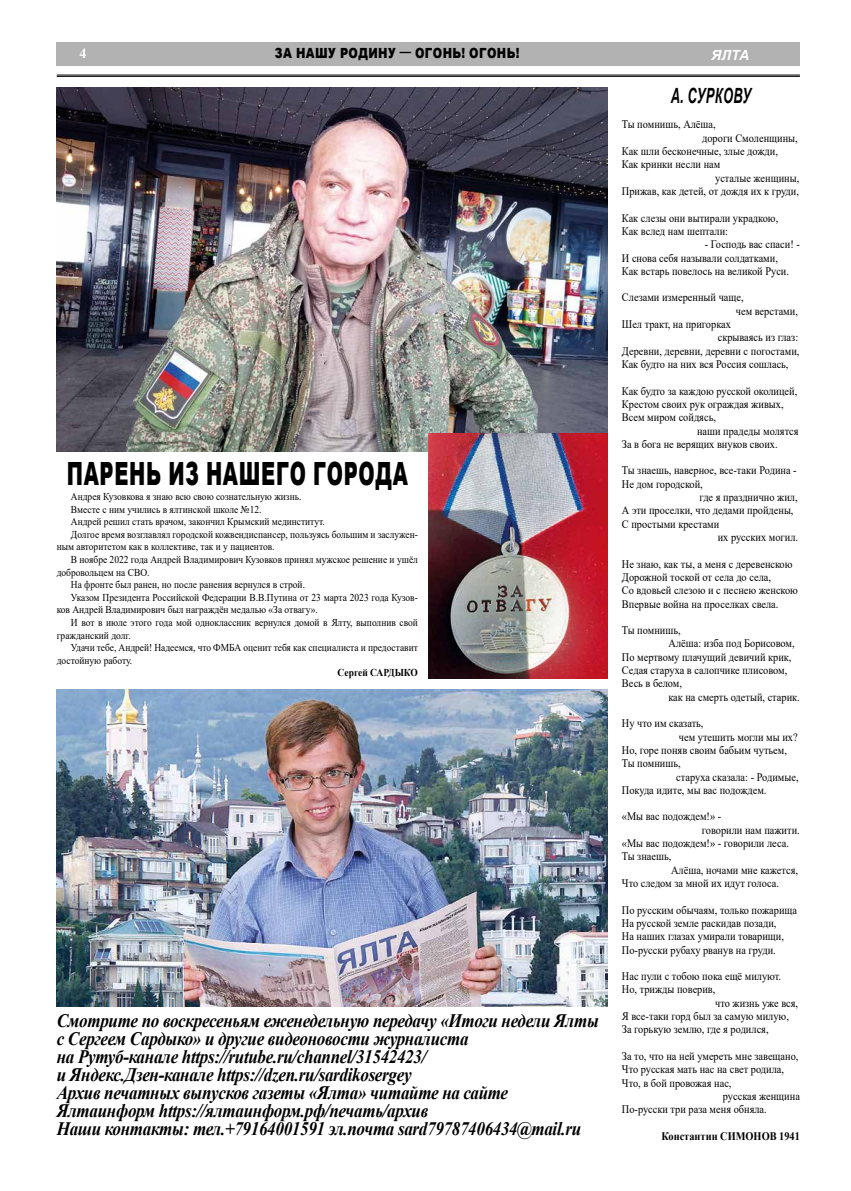
<style>
.page{position:relative;width:851px;height:1191px;background:#fff}
.page>*{position:absolute;margin:0;border:0;box-sizing:border-box;transform-origin:0 0}
.t1{font:900 32px "Arial";letter-spacing:.035em;color:#000;scale:.61 1}
.t2{font:italic 700 21px "Arial";letter-spacing:.03em;color:#000;scale:.61 1}
.t3{font:italic 700 19px/18px "Times New Roman";letter-spacing:-.02em;color:#000;scale:.9 1}
.t4{font:900 14px "Arial";letter-spacing:.035em;color:#000;scale:.81 1}
.t5{font:italic 700 14px "Arial";color:#fff}
.t6{font:700 14px "Times New Roman";color:#fff}
.t7{font:11.5px/13.3px "Times New Roman";color:#000;scale:.9 1}
.t8{font:700 11.5px "Times New Roman";color:#000;scale:.9 1}
.t9{font:10.5px "Times New Roman";color:#000;scale:.9 1}
.t10{font:700 10.5px "Times New Roman";color:#000;scale:.9 1}
</style>
<div class="page">
<div style="left:57px;top:43px;width:742px;height:23px;background:#b2b2b2"></div>
<hr style="left:57px;top:75px;width:742px;height:1px;background:#000">
<hr style="left:57px;top:76px;width:742px;height:1px;background:#000">
<img style="left:57px;top:689px;width:551px;height:317px">
<img style="left:57px;top:88px;width:551px;height:363px">
<img style="left:428px;top:433px;width:179px;height:245px">
<p class="t6" style="left:79px;top:44px;width:8px">4</p>
<p class="t4" style="left:275px;top:42px;width:303px">ЗА НАШУ РОДИНУ — ОГОНЬ! ОГОНЬ!</p>
<p class="t5" style="left:711px;top:45px;width:39px">ЯЛТА</p>
<h1 class="t1" style="left:67px;top:450px;width:560px">ПАРЕНЬ ИЗ НАШЕГО ГОРОДА</h1>
<p class="t9" style="left:71px;top:489px;width:257px">Андрея Кузовкова я знаю всю свою сознательную жизнь.</p>
<p class="t9" style="left:71px;top:501px;width:213px">Вместе с ним учились в ялтинской школе №12.</p>
<p class="t9" style="left:71px;top:514px;width:283px">Андрей решил стать врачом, закончил Крымский мединститут.</p>
<p class="t9" style="left:71px;top:527px;width:387px">Долгое время возглавлял городской кожвендиспансер, пользуясь большим и заслужен-</p>
<p class="t9" style="left:57px;top:539px;width:243px">ным авторитетом как в коллективе, так и у пациентов.</p>
<p class="t9" style="left:71px;top:552px;width:387px">В ноябре 2022 года Андрей Владимирович Кузовков принял мужское решение и ушёл</p>
<p class="t9" style="left:57px;top:564px;width:105px">добровольцем на СВО.</p>
<p class="t9" style="left:71px;top:577px;width:261px">На фронте был ранен, но после ранения вернулся в строй.</p>
<p class="t9" style="left:71px;top:590px;width:387px">Указом Президента Российской Федерации В.В.Путина от 23 марта 2023 года Кузов-</p>
<p class="t9" style="left:57px;top:602px;width:291px">ков Андрей Владимирович был награждён медалью «За отвагу».</p>
<p class="t9" style="left:71px;top:615px;width:387px">И вот в июле этого года мой одноклассник вернулся домой в Ялту, выполнив свой</p>
<p class="t9" style="left:57px;top:627px;width:84px">гражданский долг.</p>
<p class="t9" style="left:71px;top:640px;width:387px">Удачи тебе, Андрей! Надеемся, что ФМБА оценит тебя как специалиста и предоставит</p>
<p class="t9" style="left:57px;top:653px;width:85px">достойную работу.</p>
<p class="t10" style="left:337px;top:665px;width:91px">Сергей САРДЫКО</p>
<p class="t3" style="left:57px;top:1011px;width:603px">Смотрите по воскресеньям еженедельную передачу «Итоги недели Ялты с Сергеем Сардыко» и другие видеоновости журналиста<br>на Рутуб-канале https://rutube.ru/channel/31542423/<br>и Яндекс.Дзен-канале https://dzen.ru/sardikosergey<br>Архив печатных выпусков газеты «Ялта» читайте на сайте Ялтаинформ https://ялтаинформ.рф/печать/архив<br>Наши контакты: тел.+79164001591 эл.почта sard79787406434@mail.ru</p>
<h2 class="t2" style="left:670px;top:81px;width:133px">А. СУРКОВУ</h2>
<p class="t7" style="left:621px;top:118px;width:106px">Ты помнишь, Алёша,</p>
<p class="t7" style="left:702px;top:131px;width:108px">дороги Смоленщины,</p>
<p class="t7" style="left:621px;top:144px;width:175px">Как шли бесконечные, злые дожди,</p>
<p class="t7" style="left:621px;top:157px;width:111px">Как кринки несли нам</p>
<p class="t7" style="left:715px;top:171px;width:95px">усталые женщины,</p>
<p class="t7" style="left:621px;top:184px;width:198px">Прижав, как детей, от дождя их к груди,</p>
<p class="t7" style="left:621px;top:211px;width:175px">Как слезы они вытирали украдкою,<br>Как вслед нам шептали:</p>
<p class="t7" style="left:621px;top:237px;width:199px;text-indent:83px">- Господь вас спаси! -<br>И снова себя называли солдатками,<br>Как встарь повелось на великой Руси.</p>
<p class="t7" style="left:621px;top:290px;width:137px">Слезами измеренный чаще,</p>
<p class="t7" style="left:735px;top:304px;width:70px">чем верстами,</p>
<p class="t7" style="left:621px;top:317px;width:123px">Шел тракт, на пригорках</p>
<p class="t7" style="left:717px;top:330px;width:91px">скрываясь из глаз:</p>
<p class="t7" style="left:621px;top:344px;width:199px">Деревни, деревни, деревни с погостами,</p>
<p class="t7" style="left:621px;top:357px;width:187px">Как будто на них вся Россия сошлась,</p>
<p class="t7" style="left:621px;top:384px;width:196px">Как будто за каждою русской околицей,</p>
<p class="t7" style="left:621px;top:397px;width:181px">Крестом своих рук ограждая живых,</p>
<p class="t7" style="left:621px;top:410px;width:106px">Всем миром сойдясь,</p>
<p class="t7" style="left:697px;top:424px;width:114px">наши прадеды молятся</p>
<p class="t7" style="left:621px;top:437px;width:174px">За в бога не верящих внуков своих.</p>
<p class="t7" style="left:621px;top:463px;width:196px">Ты знаешь, наверное, все-таки Родина -</p>
<p class="t7" style="left:621px;top:477px;width:91px">Не дом городской,</p>
<p class="t7" style="left:699px;top:490px;width:110px">где я празднично жил,</p>
<p class="t7" style="left:621px;top:503px;width:192px">А эти проселки, что дедами пройдены,</p>
<p class="t7" style="left:621px;top:517px;width:110px">С простыми крестами</p>
<p class="t7" style="left:717px;top:530px;width:91px">их русских могил.</p>
<p class="t7" style="left:621px;top:557px;width:197px">Не знаю, как ты, а меня с деревенскою Дорожной тоской от села до села,<br>Со вдовьей слезою и с песнею женскою Впервые война на проселках свела.</p>
<p class="t7" style="left:621px;top:623px;width:67px">Ты помнишь,</p>
<p class="t7" style="left:668px;top:636px;width:142px">Алёша: изба под Борисовом,</p>
<p class="t7" style="left:621px;top:650px;width:190px">По мертвому плачущий девичий крик,</p>
<p class="t7" style="left:621px;top:663px;width:185px">Седая старуха в салопчике плисовом,</p>
<p class="t7" style="left:621px;top:676px;width:68px">Весь в белом,</p>
<p class="t7" style="left:668px;top:690px;width:148px">как на смерть одетый, старик.</p>
<p class="t7" style="left:621px;top:716px;width:92px">Ну что им сказать,</p>
<p class="t7" style="left:678px;top:729px;width:133px">чем утешить могли мы их?</p>
<p class="t7" style="left:621px;top:743px;width:185px">Но, горе поняв своим бабьим чутьем,</p>
<p class="t7" style="left:621px;top:756px;width:67px">Ты помнишь,</p>
<p class="t7" style="left:676px;top:769px;width:137px">старуха сказала: - Родимые,</p>
<p class="t7" style="left:621px;top:783px;width:162px">Покуда идите, мы вас подождем.</p>
<p class="t7" style="left:621px;top:809px;width:112px">«Мы вас подождем!» -</p>
<p class="t7" style="left:701px;top:823px;width:110px">говорили нам пажити.</p>
<p class="t7" style="left:621px;top:836px;width:187px">«Мы вас подождем!» - говорили леса.</p>
<p class="t7" style="left:621px;top:849px;width:56px">Ты знаешь,</p>
<p class="t7" style="left:671px;top:863px;width:142px">Алёша, ночами мне кажется,</p>
<p class="t7" style="left:621px;top:876px;width:176px">Что следом за мной их идут голоса.</p>
<p class="t7" style="left:621px;top:902px;width:196px">По русским обычаям, только пожарища На русской земле раскидав позади,<br>На наших глазах умирали товарищи, По-русски рубаху рванув на груди.</p>
<p class="t7" style="left:621px;top:969px;width:178px">Нас пули с тобою пока ещё милуют.</p>
<p class="t7" style="left:621px;top:982px;width:105px">Но, трижды поверив,</p>
<p class="t7" style="left:715px;top:996px;width:94px">что жизнь уже вся,</p>
<p class="t7" style="left:621px;top:1009px;width:187px">Я все-таки горд был за самую милую,</p>
<p class="t7" style="left:621px;top:1022px;width:164px">За горькую землю, где я родился,</p>
<p class="t7" style="left:621px;top:1049px;width:198px">За то, что на ней умереть мне завещано,</p>
<p class="t7" style="left:621px;top:1062px;width:182px">Что русская мать нас на свет родила,</p>
<p class="t7" style="left:621px;top:1075px;width:123px">Что, в бой провожая нас,</p>
<p class="t7" style="left:722px;top:1088px;width:87px">русская женщина</p>
<p class="t7" style="left:621px;top:1102px;width:162px">По-русски три раза меня обняла.</p>
<p class="t8" style="left:661px;top:1127px;width:155px">Константин СИМОНОВ 1941</p>
</div>
